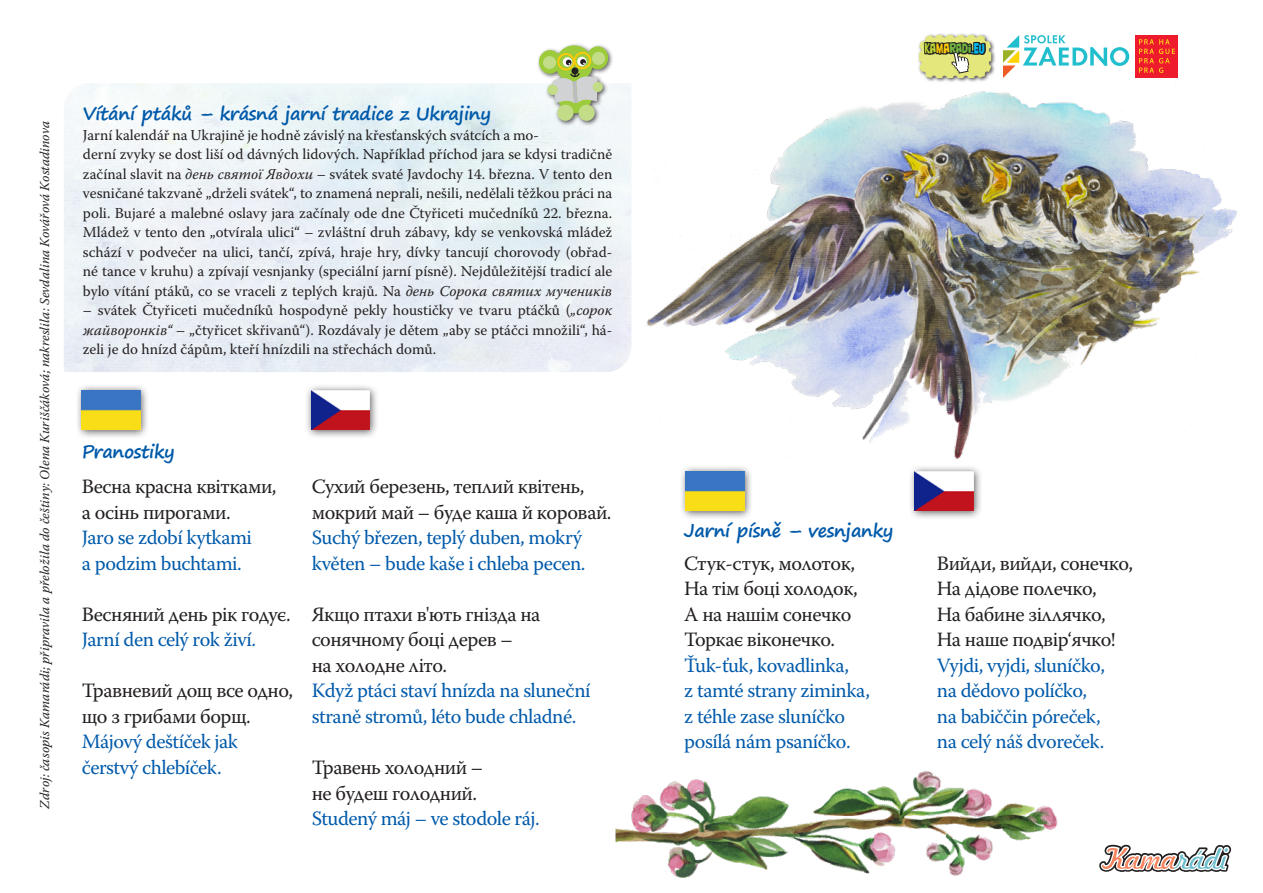
<style>
.page{position:relative;width:1263px;height:893px;background:#fff}
.page>*{position:absolute;margin:0;border:0;box-sizing:border-box;transform-origin:0 0}
.t1{font:20.25px/25.5px "Warnock Pro";letter-spacing:-.025em;color:#015aaa}
.t2{font:20.25px/25.5px "Warnock Pro";letter-spacing:-.025em;color:#231f20}
.t3{font:700 18px "Segoe Print";letter-spacing:-.02em;color:#015aaa}
.t4{font:15px/19.5px "Warnock Pro";color:#231f20}
.t5{font:italic 13.5px "Warnock Pro";color:#231f20}
.t6{font:13.5px "Nightclub BTN Cn";letter-spacing:-.01em;color:#73b743;scale:.9 1}
.s1{font-style:italic}
.s2{color:#b8d432}
.s3{color:#feca0a}
.s4{color:#00baf1}
</style>
<div class="page">
<img style="left:615px;top:771px;width:443px;height:107px">
<div style="left:917px;top:33px;width:78px;height:49px;background:#231f20;opacity:.75"></div>
<svg style="left:919px;top:35px;width:72px;height:43px;background:#b0b172"></svg>
<svg style="left:1003px;top:35px;width:126px;height:43px"></svg>
<div style="left:1135px;top:35px;width:21px;height:43px;background:#ee1b2c"></div>
<div style="left:1157px;top:35px;width:21px;height:43px;background:#ee1b2c"></div>
<svg style="left:1139px;top:39px;width:36px;height:34px"></svg>
<div style="left:536px;top:43px;width:78px;height:83px;background:#231f20;opacity:.75"></div>
<div style="left:539px;top:50px;width:22px;height:24px;background:#9ccb3b;border-radius:50%"></div>
<div style="left:587px;top:46px;width:21px;height:23px;background:#9ccb3b;border-radius:50%"></div>
<svg style="left:555px;top:45px;width:38px;height:37px"></svg>
<svg style="left:558px;top:79px;width:34px;height:34px"></svg>
<div style="left:571px;top:67px;width:8px;height:8px;background:#231f20;border-radius:50%"></div>
<svg style="left:563px;top:57px;width:9px;height:10px"></svg>
<svg style="left:577px;top:57px;width:10px;height:9px"></svg>
<svg style="left:566px;top:60px;width:6px;height:5px"></svg>
<svg style="left:580px;top:59px;width:6px;height:6px"></svg>
<div style="left:557px;top:53px;width:18px;height:17px;border:2px solid #feca0a;border-radius:50%"></div>
<div style="left:592px;top:52px;width:13px;height:13px;background:#c2dc88;border-radius:50%"></div>
<div style="left:543px;top:56px;width:13px;height:13px;background:#c2dc88;border-radius:50%"></div>
<div style="left:579px;top:105px;width:16px;height:16px;background:#c2dc88;border-radius:50%"></div>
<div style="left:557px;top:105px;width:16px;height:16px;background:#c2dc88;border-radius:50%"></div>
<div style="left:574px;top:52px;width:17px;height:17px;border:2px solid #feca0a;border-radius:50%"></div>
<svg style="left:552px;top:72px;width:46px;height:31px"></svg>
<div style="left:593px;top:82px;width:10px;height:10px;background:#c2dc88;border-radius:50%"></div>
<div style="left:547px;top:85px;width:11px;height:10px;background:#c2dc88;border-radius:50%"></div>
<div style="left:75px;top:383px;width:75px;height:56px;background:#231f20;opacity:.75"></div>
<img style="left:82px;top:390px;width:58px;height:39px">
<div style="left:304px;top:383px;width:75px;height:55px;background:#231f20;opacity:.75"></div>
<img style="left:311px;top:390px;width:58px;height:39px">
<div style="left:679px;top:465px;width:74px;height:55px;background:#231f20;opacity:.75"></div>
<img style="left:686px;top:471px;width:58px;height:39px">
<div style="left:908px;top:465px;width:75px;height:55px;background:#231f20;opacity:.75"></div>
<img style="left:915px;top:471px;width:58px;height:39px">
<svg style="left:1099px;top:845px;width:132px;height:27px"></svg>
<img style="left:646px;top:91px;width:591px;height:369px">
<p class="t5" style="left:37px;top:808px;width:689px;rotate:-90deg">Zdroj: časopis Kamarádi; připravila a přeložila do češtiny: Olena Kuriščáková; nakreslila: Sevdalina Kovářová Kostadinova</p>
<p class="t3" style="left:83px;top:97px;width:409px">Vítání ptáků – krásná jarní tradice z Ukrajiny</p>
<p class="t4" style="left:83px;top:125px;width:531px">Jarní kalendář na Ukrajině je hodně závislý na křesťanských svátcích a mo-<br>derní zvyky se dost liší od dávných lidových. Například příchod jara se kdysi tradičně začínal slavit na <span class="s1">день святої Явдохи</span> – svátek svaté Javdochy 14. března. V tento den vesničané takzvaně „drželi svátek“, to znamená neprali, nešili, nedělali těžkou práci na poli. Bujaré a malebné oslavy jara začínaly ode dne Čtyřiceti mučedníků 22. března.<br>Mládež v tento den „otvírala ulici“ – zvláštní druh zábavy, kdy se venkovská mládež schází v podvečer na ulici, tančí, zpívá, hraje hry, dívky tancují chorovody (obřad&shy;né tance v kruhu) a zpívají vesnjanky (speciální jarní písně). Nejdůležitější tradicí ale bylo vítání ptáků, co se vraceli z teplých krajů. Na <span class="s1">день Сорока святих мучеників</span></p>
<p class="t4" style="left:83px;top:300px;width:531px;text-align:justify">– svátek Čtyřiceti mučedníků hospodyně pekly houstičky ve tvaru ptáčků (<span class="s1">„сорок жайворонків“</span> – „čtyřicet skřivanů“). Rozdávaly je dětem „aby se ptáčci množili“, há&shy;zeli je do hnízd čápům, kteří hnízdili na střechách domů.</p>
<p class="t3" style="left:82px;top:435px;width:94px">Pranostiky</p>
<h1 class="t2" style="left:82px;top:473px;width:196px">Весна красна квітками, а осінь пирогами.</h1>
<h1 class="t1" style="left:82px;top:525px;width:172px">Jaro se zdobí kytkami a podzim buchtami.</h1>
<h1 class="t2" style="left:82px;top:601px;width:210px">Весняний день рік годує.</h1>
<h1 class="t1" style="left:82px;top:627px;width:176px">Jarní den celý rok živí.</h1>
<h1 class="t2" style="left:82px;top:678px;width:213px">Травневий дощ все одно, що з грибами борщ.</h1>
<h1 class="t1" style="left:82px;top:729px;width:158px">Májový deštíček jak čerstvý chlebíček.</h1>
<h1 class="t2" style="left:312px;top:474px;width:301px">Сухий березень, теплий квітень, мокрий май – буде каша й коровай.</h1>
<h1 class="t1" style="left:312px;top:525px;width:275px">Suchý březen, teplý duben, mokrý květen – bude kaše i chleba pecen.</h1>
<h1 class="t2" style="left:312px;top:601px;width:230px">Якщо птахи в'ють гнізда на сонячному боці дерев –<br>на холодне літо.</h1>
<h1 class="t1" style="left:312px;top:678px;width:280px">Když ptáci staví hnízda na sluneční straně stromů, léto bude chladné.</h1>
<h1 class="t2" style="left:312px;top:754px;width:173px">Травень холодний – не будеш голодний.</h1>
<h1 class="t1" style="left:312px;top:805px;width:229px">Studený máj – ve stodole ráj.</h1>
<p class="t6" style="left:924px;top:39px;width:68px"><span class="s2">KA</span><span class="s3">MA</span>RADI<span class="s4">.EU</span></p>
<p class="t3" style="left:684px;top:515px;width:211px">Jarní písně – vesnjanky</p>
<h1 class="t2" style="left:684px;top:550px;width:175px">Стук-стук, молоток,<br>На тім боці холодок,<br>А на нашім сонечко<br>Торкає віконечко.</h1>
<h1 class="t1" style="left:684px;top:652px;width:187px">Ťuk-ťuk, kovadlinka,<br>z tamté strany ziminka, z téhle zase sluníčko posílá nám psaníčko.</h1>
<h1 class="t2" style="left:937px;top:550px;width:198px">Вийди, вийди, сонечко,<br>На дідове полечко,<br>На бабине зіллячко,<br>На наше подвір‘ячко!</h1>
<h1 class="t1" style="left:937px;top:652px;width:170px">Vyjdi, vyjdi, sluníčko, na dědovo políčko, na babiččin póreček, na celý náš dvoreček.</h1>
</div>
